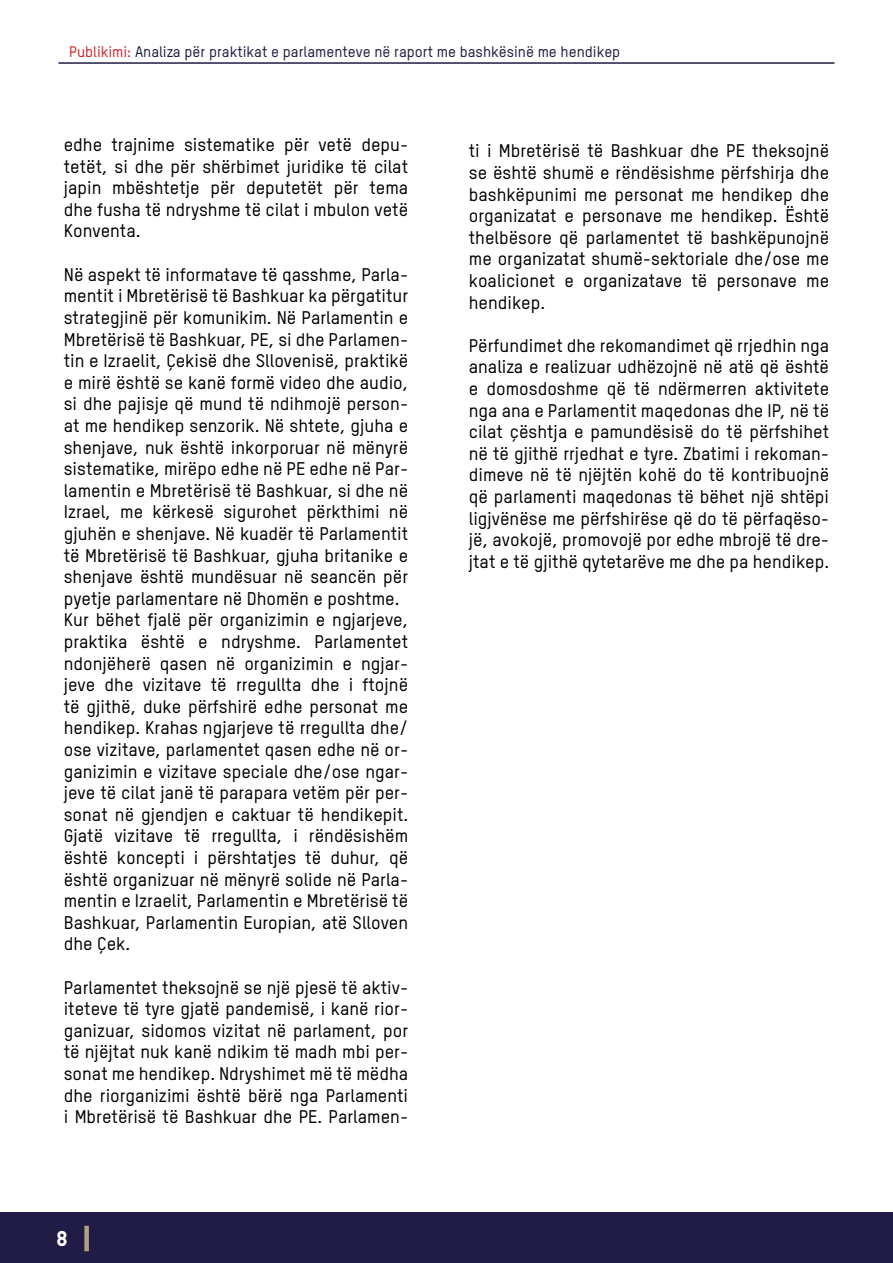
<style>
.page{position:relative;width:893px;height:1263px;background:#fff}
.page>*{position:absolute;margin:0;border:0;box-sizing:border-box;transform-origin:0 0}
.t1{font:21px "Oxfam TSTARPRO Headline";color:#fff}
.t2{font:500 18px/21.6px "Oxfam TSTARPRO";color:#000;text-align:justify}
.t3{font:500 15px "Oxfam TSTARPRO";color:#211c45}
.s1{color:#d1232a}
</style>
<div class="page">
<hr style="left:58px;top:62px;width:776px;height:2px;background:#211c45">
<div style="left:0;top:1212px;width:893px;height:51px;background:#211c45"></div>
<div style="left:84px;top:1226px;width:5px;height:25px;background:#afa17e"></div>
<p class="t3" style="left:69px;top:42px;width:553px"><span class="s1">Publikimi:</span> Analiza për praktikat e parlamenteve në raport me bashkësinë me hendikep</p>
<p class="t2" style="left:64px;top:134px;width:346px">edhe trajnime sistematike për vetë depu&shy;tetët, si dhe për shërbimet juridike të cilat japin mbështetje për deputetët për tema dhe fusha të ndryshme të cilat i mbulon vetë Konventa.</p>
<p class="t2" style="left:64px;top:263px;width:346px">Në aspekt të informatave të qasshme, Parla&shy;mentit i Mbretërisë të Bashkuar ka përgatitur strategjinë për komunikim. Në Parlamentin e Mbretërisë të Bashkuar, PE, si dhe Parlamen&shy;tin e Izraelit, Çekisë dhe Sllovenisë, praktikë e mirë është se kanë formë video dhe audio, si dhe pajisje që mund të ndihmojë person&shy;at me hendikep senzorik. Në shtete, gjuha e shenjave, nuk është inkorporuar në mënyrë sistematike, mirëpo edhe në PE edhe në Par&shy;lamentin e Mbretërisë të Bashkuar, si dhe në Izrael, me kërkesë sigurohet përkthimi në gjuhën e shenjave. Në kuadër të Parlamentit të Mbretërisë të Bashkuar, gjuha britanike e shenjave është mundësuar në seancën për pyetje parlamentare në Dhomën e poshtme.</p>
<p class="t2" style="left:64px;top:609px;width:346px">Kur bëhet fjalë për organizimin e ngjarjeve, praktika është e ndryshme. Parlamentet ndonjëherë qasen në organizimin e ngjar&shy;jeve dhe vizitave të rregullta dhe i ftojnë të gjithë, duke përfshirë edhe personat me hendikep. Krahas ngjarjeve të rregullta dhe/ ose vizitave, parlamentet qasen edhe në or&shy;ganizimin e vizitave speciale dhe/ose ngar&shy;jeve të cilat janë të parapara vetëm për per&shy;sonat në gjendjen e caktuar të hendikepit.<br>Gjatë vizitave të rregullta, i rëndësishëm është koncepti i përshtatjes të duhur, që është organizuar në mënyrë solide në Parla&shy;mentin e Izraelit, Parlamentin e Mbretërisë të Bashkuar, Parlamentin Europian, atë Slloven dhe Çek.</p>
<p class="t2" style="left:64px;top:976px;width:346px">Parlamentet theksojnë se një pjesë të aktiv&shy;iteteve të tyre gjatë pandemisë, i kanë rior&shy;ganizuar, sidomos vizitat në parlament, por të njëjtat nuk kanë ndikim të madh mbi per&shy;sonat me hendikep. Ndryshimet më të mëdha dhe riorganizimi është bërë nga Parlamenti i Mbretërisë të Bashkuar dhe PE. Parlamen-</p>
<p class="t1" style="left:56px;top:1226px;width:13px">8</p>
<p class="t2" style="left:469px;top:140px;width:362px">ti i Mbretërisë të Bashkuar dhe PE theksojnë se është shumë e rëndësishme përfshirja dhe bashkëpunimi me personat me hendikep dhe organizatat e personave me hendikep. Është thelbësore që parlamentet të bashkëpunojnë me organizatat shumë-sektoriale dhe/ose me koalicionet e organizatave të personave me hendikep.</p>
<p class="t2" style="left:469px;top:334px;width:362px">Përfundimet dhe rekomandimet që rrjedhin nga analiza e realizuar udhëzojnë në atë që është e domosdoshme që të ndërmerren aktivitete nga ana e Parlamentit maqedonas dhe IP, në të cilat çështja e pamundësisë do të përfshihet në të gjithë rrjedhat e tyre. Zbatimi i rekoman&shy;dimeve në të njëjtën kohë do të kontribuojnë që parlamenti maqedonas të bëhet një shtëpi ligjvënëse me përfshirëse që do të përfaqëso&shy;jë, avokojë, promovojë por edhe mbrojë të dre&shy;jtat e të gjithë qytetarëve me dhe pa hendikep.</p>
</div>
